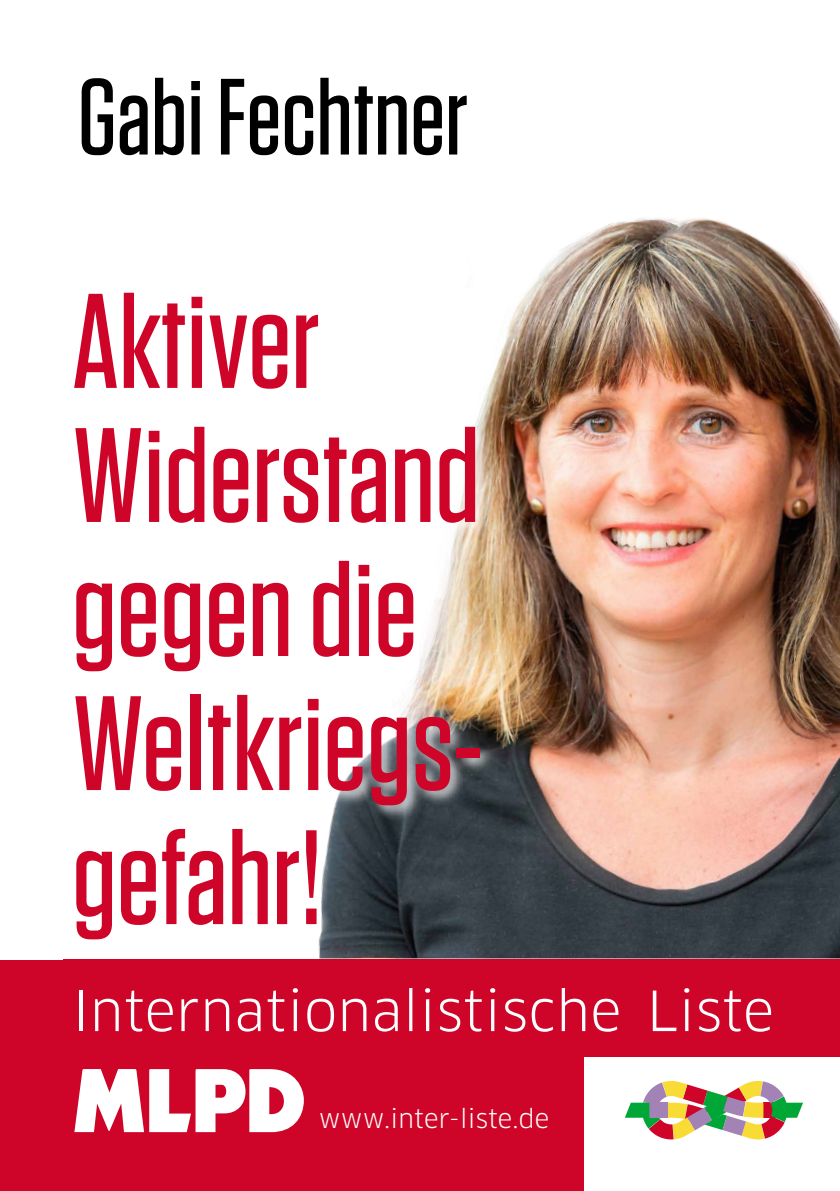
<style>
.page{position:relative;width:840px;height:1191px;background:#fff}
.page>*{position:absolute;margin:0;border:0;box-sizing:border-box;transform-origin:0 0}
.t1{font:500 134px/134px "Tungsten";color:#ce0529}
.t2{font:500 108px "Tungsten";color:#000}
.t3{font:54px "Clan Pro";letter-spacing:.01em;color:#fff}
.t4{font:25.2px "Clan Pro";letter-spacing:.01em;color:#fff}
</style>
<div class="page">
<div style="left:0;top:959px;width:839px;height:98px;background:#ce0529"></div>
<div style="left:0;top:1057px;width:839px;height:134px;background:#ce0529"></div>
<svg style="left:74px;top:1069px;width:230px;height:63px"></svg>
<div style="left:584px;top:1057px;width:255px;height:134px;background:#fff"></div>
<svg style="left:625px;top:1081px;width:177px;height:58px"></svg>
<img style="left:319px;top:218px;width:520px;height:740px">
<div style="left:70px;top:287px;width:425px;height:669px;background:#fff;opacity:.83"></div>
<p class="t2" style="left:78px;top:61px;width:392px">Gabi Fechtner</p>
<p class="t1" style="left:72px;top:276px;width:411px">Aktiver<br>Widerstand gegen die<br>Weltkriegs&shy;gefahr!</p>
<p class="t3" style="left:72px;top:979px;width:702px">Internationalistische Liste</p>
<p class="t4" style="left:319px;top:1104px;width:232px">www.inter-liste.de</p>
</div>
